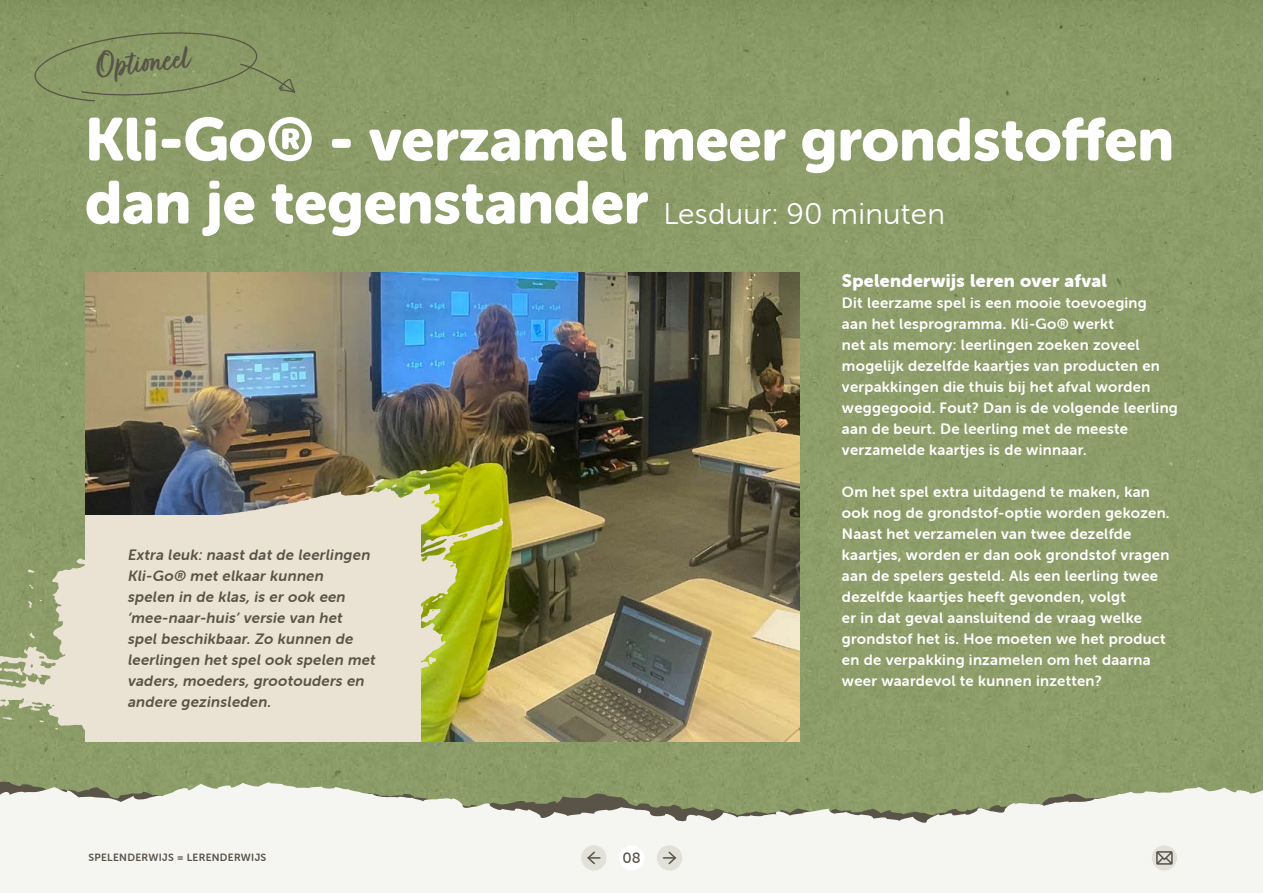
<style>
.page{position:relative;width:1263px;height:893px;background:#fff}
.page>*{position:absolute;margin:0;border:0;box-sizing:border-box;transform-origin:0 0}
.t1{font:60px/63px "Museo Sans Rounded 900";color:#fff}
.t2{font:40.95px "Fave Script Bold Pro";color:#595348}
.t3{font:18px "Museo Sans Rounded 900";letter-spacing:.02em;color:#fff}
.t4{font:15px/21px "Museo Sans Rounded 700";letter-spacing:.02em;color:#fff}
.t5{font:italic 15px/21px "Museo Sans Rounded 700";color:#595348}
.t6{font:15px "Museo Sans Rounded 500";color:#595348}
.t7{font:10.5px "Museo Sans Rounded 700";letter-spacing:.03em;color:#595348}
.s1{font-family:"Museo Sans Rounded 300";font-size:30px}
</style>
<div class="page">
<div style="left:0;top:0;width:1263px;height:825px;background:#8c9c69"></div>
<img style="left:85px;top:272px;width:714px;height:470px">
<img style="left:0;top:483px;width:503px;height:259px">
<svg style="left:429px;top:657px;width:7px;height:7px"></svg>
<svg style="left:29px;top:632px;width:6px;height:6px"></svg>
<svg style="left:28px;top:569px;width:7px;height:4px"></svg>
<svg style="left:392px;top:484px;width:5px;height:4px"></svg>
<svg style="left:363px;top:479px;width:21px;height:10px"></svg>
<svg style="left:29px;top:584px;width:7px;height:5px"></svg>
<svg style="left:28px;top:599px;width:14px;height:9px"></svg>
<svg style="left:18px;top:700px;width:6px;height:4px"></svg>
<svg style="left:420px;top:470px;width:12px;height:5px"></svg>
<svg style="left:421px;top:595px;width:22px;height:34px"></svg>
<svg style="left:0;top:666px;width:23px;height:21px"></svg>
<svg style="left:0;top:716px;width:19px;height:4px"></svg>
<div style="left:85px;top:515px;width:336px;height:227px;background:#eae2d2"></div>
<svg style="left:31px;top:29px;width:265px;height:73px"></svg>
<svg style="left:0;top:779px;width:834px;height:114px;fill:#f5f5f2"></svg>
<svg style="left:834px;top:784px;width:429px;height:109px;fill:#f5f5f2"></svg>
<div style="left:581px;top:845px;width:25px;height:25px;background:#e1e1d9;border-radius:50%"></div>
<svg style="left:587px;top:851px;width:13px;height:14px"></svg>
<div style="left:619px;top:845px;width:25px;height:25px;background:#fff;border-radius:50%"></div>
<div style="left:657px;top:845px;width:25px;height:25px;background:#e1e1d9;border-radius:50%"></div>
<svg style="left:663px;top:851px;width:14px;height:14px"></svg>
<div style="left:1152px;top:845px;width:25px;height:25px;background:#e1e1d9;border-radius:50%"></div>
<svg style="left:1156px;top:851px;width:17px;height:14px"></svg>
<h2 class="t2" style="left:95px;top:44px;width:95px;rotate:-6deg">Optioneel</h2>
<h1 class="t1" style="left:85px;top:108px;width:1090px">Kli-Go® - verzamel meer grondstoffen dan je tegenstander <span class="s1">Lesduur: 90 minuten</span></h1>
<p class="t3" style="left:842px;top:270px;width:267px">Spelenderwijs leren over afval</p>
<p class="t4" style="left:842px;top:292px;width:337px">Dit leerzame spel is een mooie toevoeging<br>aan het lesprogramma. Kli-Go® werkt<br>net als memory: leerlingen zoeken zoveel mogelijk dezelfde kaartjes van producten en verpakkingen die thuis bij het afval worden weggegooid. Fout? Dan is de volgende leerling aan de beurt. De leerling met de meeste verzamelde kaartjes is de winnaar.</p>
<p class="t4" style="left:842px;top:481px;width:329px">Om het spel extra uitdagend te maken, kan ook nog de grondstof-optie worden gekozen.<br>Naast het verzamelen van twee dezelfde kaartjes, worden er dan ook grondstof vragen aan de spelers gesteld. Als een leerling twee dezelfde kaartjes heeft gevonden, volgt<br>er in dat geval aansluitend de vraag welke grondstof het is. Hoe moeten we het product en de verpakking inzamelen om het daarna weer waardevol te kunnen inzetten?</p>
<p class="t5" style="left:127px;top:544px;width:252px">Extra leuk: naast dat de leerlingen<br>Kli-Go® met elkaar kunnen spelen in de klas, is er ook een ‘mee-naar-huis’ versie van het spel beschikbaar. Zo kunnen de leerlingen het spel ook spelen met vaders, moeders, grootouders en andere gezinsleden.</p>
<p class="t7" style="left:88px;top:852px;width:179px">SPELENDERWIJS = LERENDERWIJS</p>
<p class="t6" style="left:622px;top:850px;width:20px">08</p>
</div>
